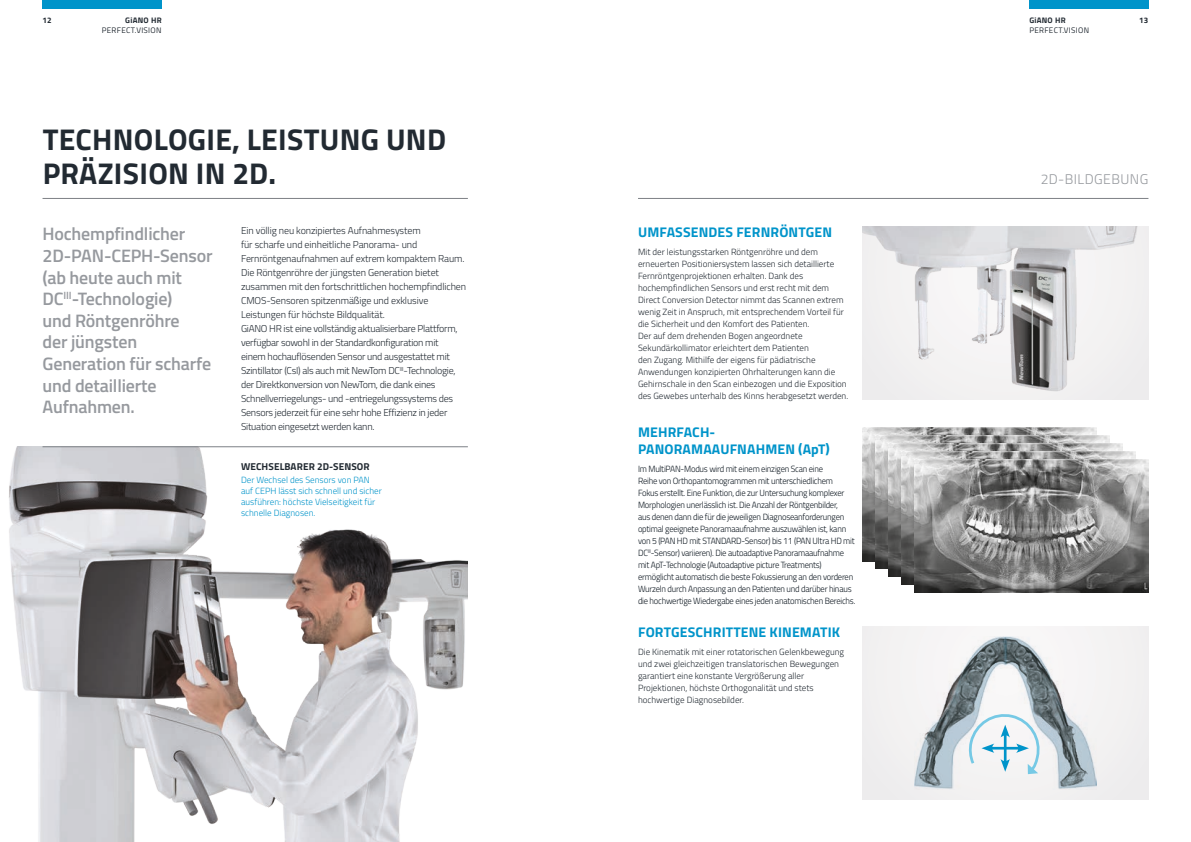
<style>
.page{position:relative;width:1191px;height:842px;background:#fff}
.page>*{position:absolute;margin:0;border:0;box-sizing:border-box;transform-origin:0 0}
.t1{font:700 30px/34px "Titillium";letter-spacing:.01em;color:#222a32}
.t2{font:600 18px/21.6px "Titillium";letter-spacing:-.01em;color:#96999e}
.t3{font:700 14px/16.8px "Titillium";letter-spacing:.01em;color:#0094ca}
.t4{font:300 14px "Titillium";letter-spacing:.03em;color:#96999e}
.t5{font:300 10px/14px "Titillium";letter-spacing:-.025em;color:#222a32}
.t6{font:700 10px "Titillium";letter-spacing:.01em;color:#222a32}
.t7{font:300 9px/12px "Titillium";color:#222a32}
.t8{font:300 9px/12px "Titillium";letter-spacing:-.025em;color:#0d1720;scale:.95 1}
.t9{font:300 9px/10.8px "Titillium";color:#0094ca}
.t10{font:8px "Titillium";letter-spacing:.04em;color:#222a32}
.t11{font:700 8px "Titillium";letter-spacing:.03em;color:#222a32}
</style>
<div class="page">
<div style="left:1029px;top:0;width:119px;height:9px;background:#0094ca"></div>
<hr style="left:43px;top:198px;width:425px;height:1px;background:#7d8186">
<div style="left:43px;top:0;width:119px;height:9px;background:#0094ca"></div>
<img style="left:9px;top:446px;width:459px;height:396px">
<hr style="left:638px;top:198px;width:510px;height:1px;background:#7d8186">
<hr style="left:43px;top:446px;width:425px;height:1px;background:#7d8186">
<div style="left:863px;top:626px;width:285px;height:173px;background:#f2f1f1"></div>
<img style="left:863px;top:227px;width:285px;height:173px">
<img style="left:914px;top:636px;width:182px;height:153px">
<svg style="left:966px;top:709px;width:78px;height:65px"></svg>
<img style="left:863px;top:428px;width:233px;height:133px">
<img style="left:875px;top:436px;width:234px;height:133px">
<img style="left:888px;top:443px;width:234px;height:134px">
<img style="left:901px;top:451px;width:234px;height:133px">
<img style="left:914px;top:459px;width:234px;height:133px">
<p class="t11" style="left:43px;top:14px;width:11px">12</p>
<p class="t11" style="left:125px;top:14px;width:38px">GiANO HR</p>
<p class="t11" style="left:1139px;top:14px;width:11px">13</p>
<p class="t10" style="left:102px;top:24px;width:61px">PERFECT.VISION</p>
<p class="t11" style="left:1029px;top:14px;width:38px">GiANO HR</p>
<p class="t10" style="left:1029px;top:24px;width:61px">PERFECT.VISION</p>
<h1 class="t1" style="left:43px;top:121px;width:405px">TECHNOLOGIE, LEISTUNG UND<br>PRÄZISION IN 2D.</h1>
<h2 class="t2" style="left:43px;top:222px;width:172px">Hochempfindlicher<br>2D-PAN-CEPH-Sensor (ab heute auch mit<br>DC<sup>III</sup>-Technologie)<br>und Röntgenröhre<br>der jüngsten<br>Generation für scharfe und detaillierte<br>Aufnahmen.</h2>
<p class="t5" style="left:241px;top:223px;width:227px">Ein völlig neu konzipiertes Aufnahmesystem<br>für scharfe und einheitliche Panorama- und Fernröntgenaufnahmen auf extrem kompaktem Raum.<br>Die Röntgenröhre der jüngsten Generation bietet zusammen mit den fortschrittlichen hochempfindlichen CMOS-Sensoren spitzenmäßige und exklusive Leistungen für höchste Bildqualität.<br>GiANO HR ist eine vollständig aktualisierbare Plattform, verfügbar sowohl in der Standardkonfiguration mit<br>einem hochauflösenden Sensor und ausgestattet mit Szintillator (CsI) als auch mit NewTom DC<sup>III</sup>-Technologie, der Direktkonversion von NewTom, die dank eines Schnellverriegelungs- und -entriegelungssystems des Sensors jederzeit für eine sehr hohe Effizienz in jeder Situation eingesetzt werden kann.</p>
<p class="t6" style="left:241px;top:459px;width:130px">WECHSELBARER 2D-SENSOR</p>
<p class="t9" style="left:241px;top:474px;width:142px">Der Wechsel des Sensors von PAN auf CEPH lässt sich schnell und sicher ausführen: höchste Vielseitigkeit für schnelle Diagnosen.</p>
<h3 class="t3" style="left:638px;top:223px;width:196px">UMFASSENDES FERNRÖNTGEN</h3>
<p class="t7" style="left:638px;top:245px;width:212px">Mit der leistungsstarken Röntgenröhre und dem erneuerten Positioniersystem lassen sich detaillierte Fernröntgenprojektionen erhalten. Dank des hochempfindlichen Sensors und erst recht mit dem Direct Conversion Detector nimmt das Scannen extrem wenig Zeit in Anspruch, mit entsprechendem Vorteil für die Sicherheit und den Komfort des Patienten.<br>Der auf dem drehenden Bogen angeordnete Sekundärkollimator erleichtert dem Patienten<br>den Zugang. Mithilfe der eigens für pädiatrische Anwendungen konzipierten Ohrhalterungen kann die Gehirnschale in den Scan einbezogen und die Exposition des Gewebes unterhalb des Kinns herabgesetzt werden.</p>
<h3 class="t3" style="left:638px;top:423px;width:193px">MEHRFACH-<br>PANORAMAAUFNAHMEN (ApT)</h3>
<p class="t8" style="left:638px;top:462px;width:230px">Im MultiPAN-Modus wird mit einem einzigen Scan eine<br>Reihe von Orthopantomogrammen mit unterschiedlichem Fokus erstellt. Eine Funktion, die zur Untersuchung komplexer Morphologien unerlässlich ist. Die Anzahl der Röntgenbilder,<br>aus denen dann die für die jeweiligen Diagnoseanforderungen optimal geeignete Panoramaaufnahme auszuwählen ist, kann von 5 (PAN HD mit STANDARD-Sensor) bis 11 (PAN Ultra HD mit DC<sup>III</sup>-Sensor) variieren). Die autoadaptive Panoramaaufnahme mit ApT-Technologie (Autoadaptive picture Treatments) ermöglicht automatisch die beste Fokussierung an den vorderen Wurzeln durch Anpassung an den Patienten und darüber hinaus die hochwertige Wiedergabe eines jeden anatomischen Bereichs.</p>
<h3 class="t3" style="left:638px;top:623px;width:203px">FORTGESCHRITTENE KINEMATIK</h3>
<p class="t7" style="left:638px;top:645px;width:208px">Die Kinematik mit einer rotatorischen Gelenkbewegung und zwei gleichzeitigen translatorischen Bewegungen garantiert eine konstante Vergrößerung aller Projektionen, höchste Orthogonalität und stets hochwertige Diagnosebilder.</p>
<h3 class="t4" style="left:1040px;top:169px;width:109px">2D-BILDGEBUNG</h3>
</div>
